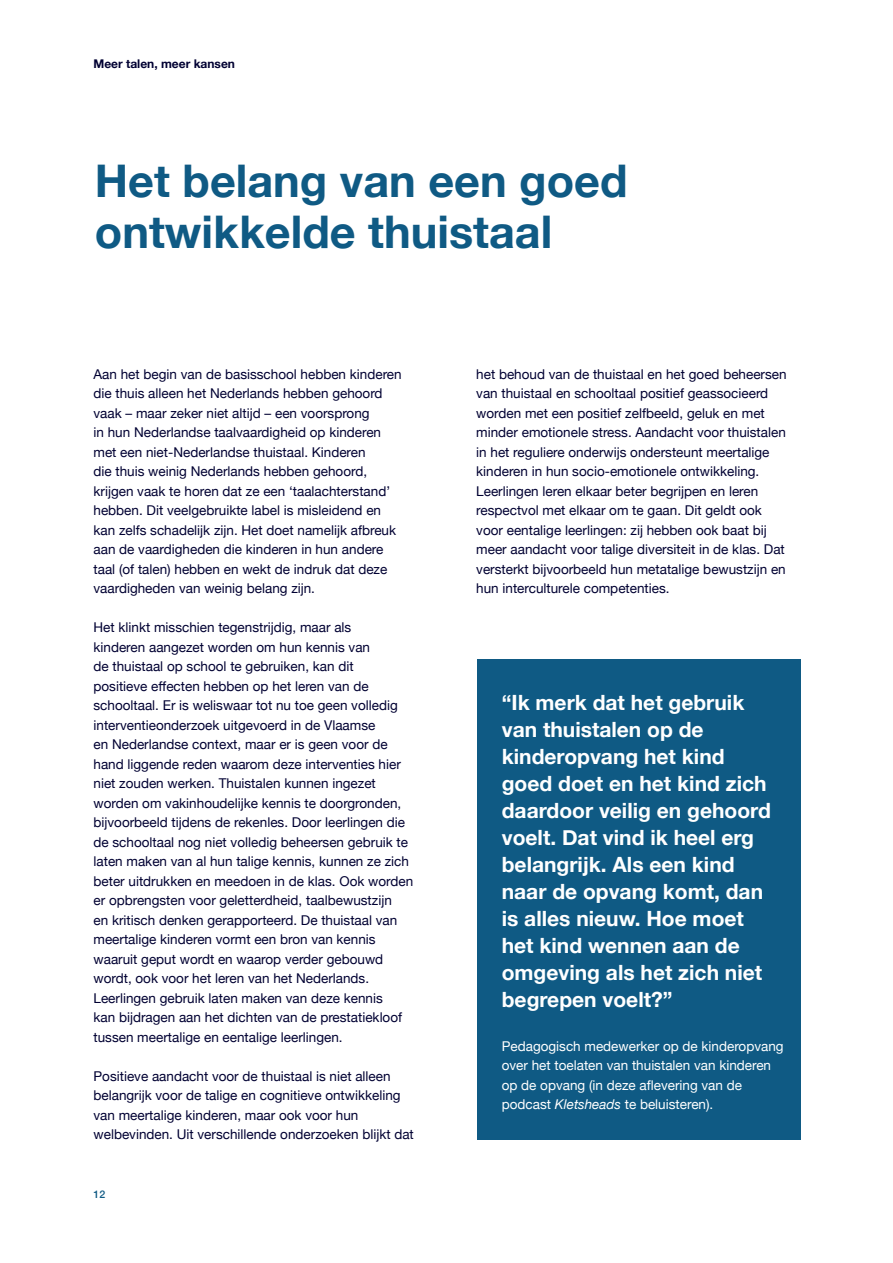
<style>
.page{position:relative;width:893px;height:1263px;background:#fff}
.page>*{position:absolute;margin:0;border:0;box-sizing:border-box;transform-origin:0 0}
.Heading{font:700 45px/51px "Helvetica Neue";color:#0f5a84}
.wit_op_kleurblok{font:700 21px/27px "Helvetica Neue";color:#fff}
.gewone_tekst{font:13.5px/19.5px "Helvetica Neue";color:#000032}
.gewone_tekst-2{font:13.5px/19.5px "Helvetica Neue";color:#fff}
.t1{font:700 12px "Helvetica Neue";color:#000032}
.t2{font:500 10.5px "Helvetica Neue";color:#0f5a84}
.s1{font-style:italic}
</style>
<div class="page">
<div style="left:478px;top:659px;width:323px;height:481px;background:#0f5a84"></div>
<p class="t1" style="left:94px;top:55px;width:143px">Meer talen, meer kansen</p>
<p class="Heading" style="left:95px;top:157px;width:534px">Het belang van een goed ontwikkelde thuistaal</p>
<p class="gewone_tekst" style="left:94px;top:365px;width:310px">Aan het begin van de basisschool hebben kinderen die thuis alleen het Nederlands hebben gehoord vaak – maar zeker niet altijd – een voorsprong<br>in hun Nederlandse taalvaardigheid op kinderen met een niet-Nederlandse thuistaal. Kinderen<br>die thuis weinig Nederlands hebben gehoord, krijgen vaak te horen dat ze een ‘taalachterstand’ hebben. Dit veelgebruikte label is misleidend en kan zelfs schadelijk zijn. Het doet namelijk afbreuk aan de vaardigheden die kinderen in hun andere taal (of talen) hebben en wekt de indruk dat deze vaardigheden van weinig belang zijn.</p>
<p class="gewone_tekst" style="left:94px;top:618px;width:321px">Het klinkt misschien tegenstrijdig, maar als<br>kinderen aangezet worden om hun kennis van<br>de thuistaal op school te gebruiken, kan dit<br>positieve effecten hebben op het leren van de schooltaal. Er is weliswaar tot nu toe geen volledig interventieonderzoek uitgevoerd in de Vlaamse<br>en Nederlandse context, maar er is geen voor de hand liggende reden waarom deze interventies hier niet zouden werken. Thuistalen kunnen ingezet worden om vakinhoudelijke kennis te doorgronden, bijvoorbeeld tijdens de rekenles. Door leerlingen die de schooltaal nog niet volledig beheersen gebruik te laten maken van al hun talige kennis, kunnen ze zich beter uitdrukken en meedoen in de klas. Ook worden er opbrengsten voor geletterdheid, taalbewustzijn<br>en kritisch denken gerapporteerd. De thuistaal van meertalige kinderen vormt een bron van kennis waaruit geput wordt en waarop verder gebouwd wordt, ook voor het leren van het Nederlands.<br>Leerlingen gebruik laten maken van deze kennis<br>kan bijdragen aan het dichten van de prestatiekloof tussen meertalige en eentalige leerlingen.</p>
<p class="gewone_tekst" style="left:94px;top:1067px;width:322px">Positieve aandacht voor de thuistaal is niet alleen belangrijk voor de talige en cognitieve ontwikkeling van meertalige kinderen, maar ook voor hun welbevinden. Uit verschillende onderzoeken blijkt dat</p>
<p class="t2" style="left:94px;top:1185px;width:13px">12</p>
<p class="gewone_tekst" style="left:476px;top:365px;width:312px">het behoud van de thuistaal en het goed beheersen van thuistaal en schooltaal positief geassocieerd worden met een positief zelfbeeld, geluk en met minder emotionele stress. Aandacht voor thuistalen in het reguliere onderwijs ondersteunt meertalige kinderen in hun socio-emotionele ontwikkeling.<br>Leerlingen leren elkaar beter begrijpen en leren respectvol met elkaar om te gaan. Dit geldt ook voor eentalige leerlingen: zij hebben ook baat bij meer aandacht voor talige diversiteit in de klas. Dat versterkt bijvoorbeeld hun metatalige bewustzijn en hun interculturele competenties.</p>
<p class="wit_op_kleurblok" style="left:502px;top:690px;width:271px">“Ik merk dat het gebruik van thuistalen op de kinderopvang het kind goed doet en het kind zich daardoor veilig en gehoord voelt. Dat vind ik heel erg belangrijk. Als een kind naar de opvang komt, dan is alles nieuw. Hoe moet het kind wennen aan de omgeving als het zich niet begrepen voelt?”</p>
<p class="gewone_tekst-2" style="left:502px;top:1037px;width:283px">Pedagogisch medewerker op de kinderopvang over het toelaten van thuistalen van kinderen op de opvang (in deze aflevering van de podcast <span class="s1">Kletsheads</span> te beluisteren).</p>
</div>
